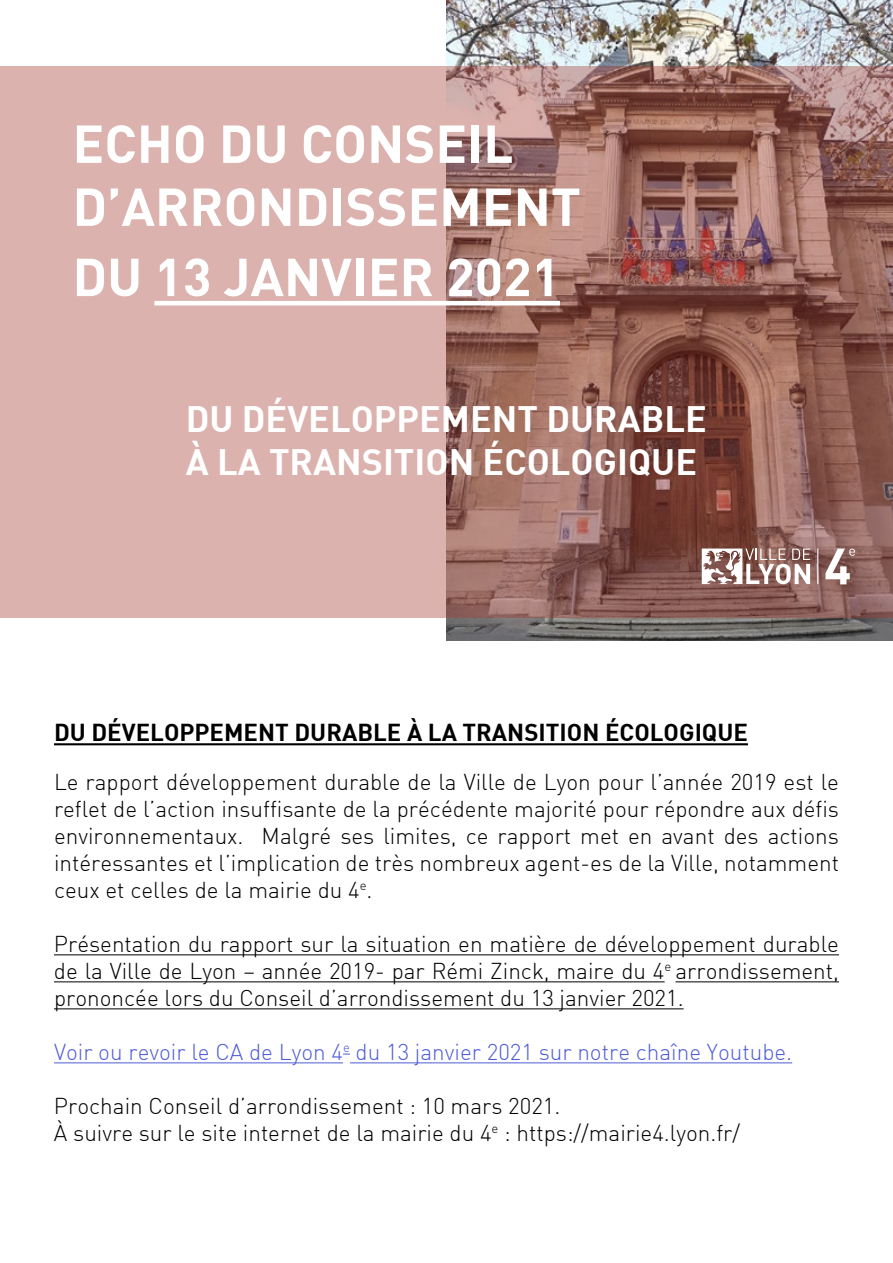
<style>
.page{position:relative;width:893px;height:1263px;background:#fff}
.page>*{position:absolute;margin:0;border:0;box-sizing:border-box;transform-origin:0 0}
.t1{font:700 52.5px/63px "DI Nbek";color:#fff}
.t2{font:700 36px/43.2px "DI Nbek";color:#fff}
.t3{font:700 24px "DI Nbek";color:#000}
.t4{font:300 22.5px/27px "DI Nbek";color:#000;text-align:justify}
.t5{font:300 22.5px "DI Nbek";color:#4f5cd6}
</style>
<div class="page">
<img style="left:446px;top:0;width:447px;height:640px">
<svg style="left:0;top:66px;width:893px;height:551px;background:#b88b85"></svg>
<hr style="left:154px;top:301px;width:406px;height:4px;background:#fff">
<svg style="left:702px;top:548px;width:108px;height:36px"></svg>
<hr style="left:817px;top:549px;width:1px;height:35px;background:#fff">
<svg style="left:825px;top:549px;width:30px;height:35px"></svg>
<hr style="left:54px;top:743px;width:694px;height:2px;background:#000">
<hr style="left:54px;top:954px;width:785px;height:1px;background:#000">
<hr style="left:54px;top:981px;width:611px;height:1px;background:#000">
<hr style="left:675px;top:981px;width:164px;height:1px;background:#000">
<hr style="left:54px;top:1008px;width:630px;height:1px;background:#000">
<hr style="left:54px;top:1062px;width:289px;height:1px;background:#4f5cd6">
<hr style="left:350px;top:1062px;width:442px;height:1px;background:#4f5cd6">
<h1 class="t1" style="left:73px;top:110px;width:510px">ECHO DU CONSEIL<br>D’ARRONDISSEMENT</h1>
<h1 class="t1" style="left:73px;top:243px;width:489px">DU 13 JANVIER 2021</h1>
<h2 class="t2" style="left:186px;top:396px;width:523px">DU DÉVELOPPEMENT DURABLE<br>À LA TRANSITION ÉCOLOGIQUE</h2>
<p class="t3" style="left:54px;top:717px;width:695px">DU DÉVELOPPEMENT DURABLE À LA TRANSITION ÉCOLOGIQUE</p>
<p class="t4" style="left:54px;top:768px;width:787px">Le rapport développement durable de la Ville de Lyon pour l’année 2019 est le reflet de l’action insuffisante de la précédente majorité pour répondre aux défis environnementaux. Malgré ses limites, ce rapport met en avant des actions intéressantes et l’implication de très nombreux agent-es de la Ville, notamment ceux et celles de la mairie du 4<sup>e</sup>.</p>
<p class="t4" style="left:54px;top:930px;width:786px">Présentation du rapport sur la situation en matière de développement durable de la Ville de Lyon – année 2019- par Rémi Zinck, maire du 4<sup>e</sup> arrondissement, prononcée lors du Conseil d’arrondissement du 13 janvier 2021.</p>
<p class="t5" style="left:54px;top:1038px;width:740px">Voir ou revoir le CA de Lyon 4<sup>e</sup> du 13 janvier 2021 sur notre chaîne Youtube.</p>
<p class="t4" style="left:54px;top:1092px;width:687px">Prochain Conseil d’arrondissement : 10 mars 2021.<br>À suivre sur le site internet de la mairie du 4<sup>e</sup> : https://mairie4.lyon.fr/</p>
</div>
